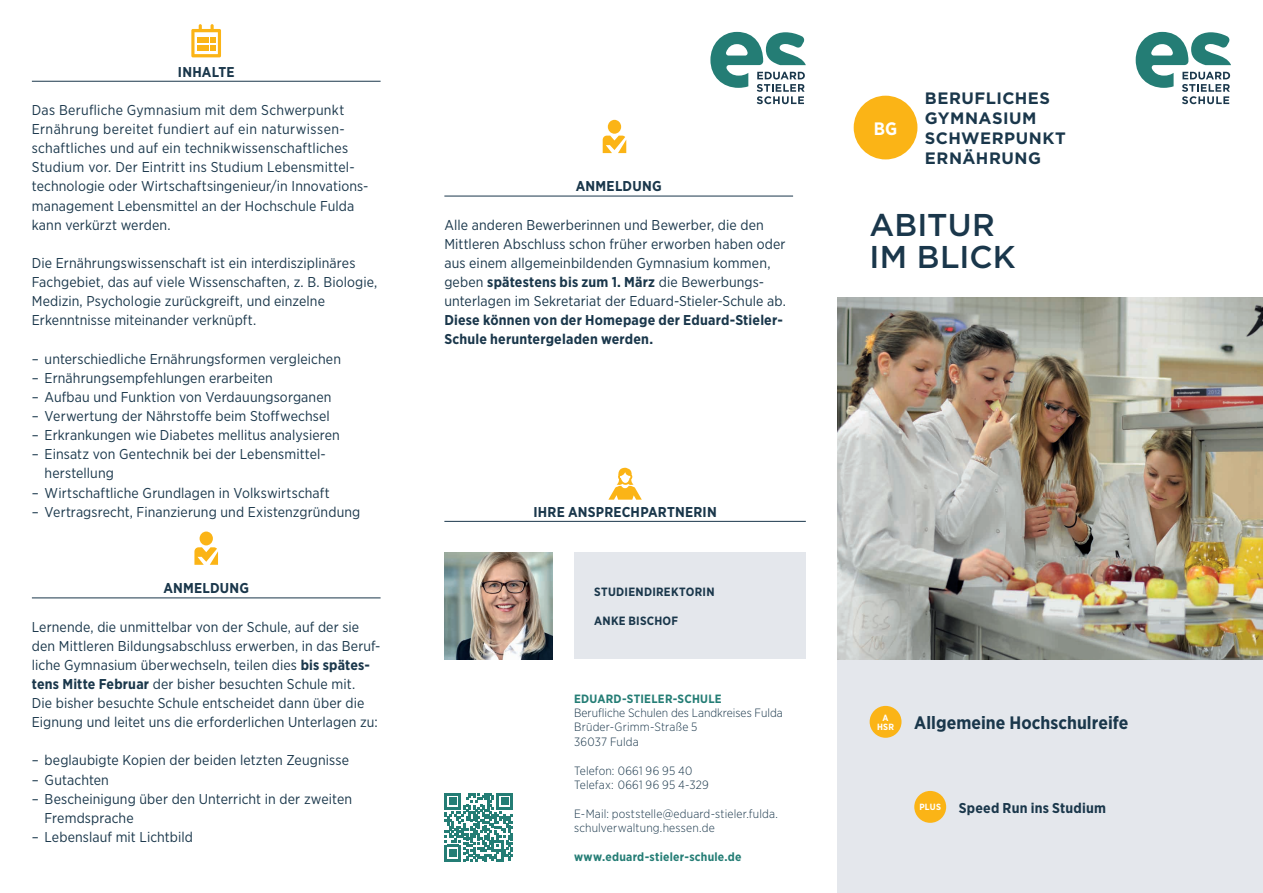
<style>
.page{position:relative;width:1263px;height:893px;background:#fff}
.page>*{position:absolute;margin:0;border:0;box-sizing:border-box;transform-origin:0 0}
.t1{font:500 31.5px/31.5px "Gotham";letter-spacing:.005em;color:#1a374b}
.t2{font:700 18px "Gotham Narrow";color:#1a374b}
.t3{font:700 18px "Gotham Narrow";color:#fff}
.t4{font:700 16.5px/19.8px "Gotham";letter-spacing:.03em;color:#1a374b}
.t5{font:14.25px/19.2px "Gotham Narrow";letter-spacing:.01em;color:#1a374b}
.t6{font:700 14.25px/19.2px "Gotham Narrow";letter-spacing:.015em;color:#1a374b}
.t7{font:300 12px/14.4px "Gotham Narrow";letter-spacing:.01em;color:#1a374b}
.t8{font:700 12px "Gotham Narrow";letter-spacing:.02em;color:#247d75}
.t9{font:700 12px "Gotham Narrow";letter-spacing:.02em;color:#1a374b}
.t10{font:700 9px/9px "Gotham Narrow";letter-spacing:.03em;color:#fff;text-align:center}
.s1{font-weight:700}
</style>
<div class="page">
<div style="left:838px;top:659px;width:425px;height:234px;background:#e4e7ec"></div>
<div style="left:200px;top:531px;width:13px;height:14px;background:#fbb416;border-radius:50%"></div>
<svg style="left:194px;top:547px;width:24px;height:18px"></svg>
<div style="left:608px;top:120px;width:13px;height:14px;background:#fbb416;border-radius:50%"></div>
<svg style="left:603px;top:136px;width:23px;height:17px"></svg>
<svg style="left:608px;top:468px;width:34px;height:32px"></svg>
<img style="left:838px;top:298px;width:425px;height:361px">
<svg style="left:1136px;top:32px;width:95px;height:72px"></svg>
<svg style="left:710px;top:32px;width:96px;height:72px"></svg>
<div style="left:574px;top:553px;width:232px;height:106px;background:#e4e7ec"></div>
<img style="left:444px;top:553px;width:109px;height:106px">
<hr style="left:444px;top:521px;width:362px;height:1px;background:#1a374b">
<svg style="left:445px;top:793px;width:68px;height:68px"></svg>
<div style="left:854px;top:96px;width:63px;height:63px;background:#fbb416;border-radius:50%"></div>
<hr style="left:32px;top:81px;width:349px;height:1px;background:#1a374b">
<hr style="left:32px;top:597px;width:349px;height:1px;background:#1a374b">
<hr style="left:444px;top:196px;width:349px;height:1px;background:#1a374b">
<svg style="left:191px;top:24px;width:30px;height:33px"></svg>
<div style="left:870px;top:706px;width:31px;height:32px;background:#fbb416;border-radius:50%"></div>
<div style="left:914px;top:791px;width:32px;height:32px;background:#fbb416;border-radius:50%"></div>
<p class="t6" style="left:178px;top:62px;width:58px">INHALTE</p>
<p class="t5" style="left:32px;top:100px;width:338px">Das Berufliche Gymnasium mit dem Schwerpunkt Ernährung bereitet fundiert auf ein naturwissen&shy;schaftliches und auf ein technikwissenschaftliches Studium vor. Der Eintritt ins Studium Lebensmittel&shy;technologie oder Wirtschaftsingenieur/in Innovations&shy;management Lebensmittel an der Hochschule Fulda kann verkürzt werden.</p>
<p class="t5" style="left:32px;top:253px;width:347px">Die Ernährungswissenschaft ist ein interdisziplinäres Fachgebiet, das auf viele Wissenschaften, z. B. Biologie, Medizin, Psychologie zurückgreift, und einzelne Erkenntnisse miteinander verknüpft.</p>
<p class="t5" style="left:32px;top:349px;width:311px">– unterschiedliche Ernährungsformen vergleichen</p>
<p class="t5" style="left:32px;top:368px;width:242px">– Ernährungsempfehlungen erarbeiten</p>
<p class="t5" style="left:32px;top:387px;width:301px">– Aufbau und Funktion von Verdauungsorganen</p>
<p class="t5" style="left:32px;top:406px;width:299px">– Verwertung der Nährstoffe beim Stoffwechsel</p>
<p class="t5" style="left:32px;top:425px;width:309px">– Erkrankungen wie Diabetes mellitus analysieren</p>
<p class="t5" style="left:45px;top:444px;width:283px;text-indent:-13px">– Einsatz von Gentechnik bei der Lebensmittel&shy;herstellung</p>
<p class="t5" style="left:32px;top:483px;width:299px">– Wirtschaftliche Grundlagen in Volkswirtschaft</p>
<p class="t5" style="left:32px;top:502px;width:330px">– Vertragsrecht, Finanzierung und Existenzgründung</p>
<p class="t6" style="left:163px;top:578px;width:87px">ANMELDUNG</p>
<p class="t5" style="left:32px;top:617px;width:350px">Lernende, die unmittelbar von der Schule, auf der sie den Mittleren Bildungsabschluss erwerben, in das Beruf&shy;liche Gymnasium überwechseln, teilen dies <span class="s1">bis spätes&shy;tens Mitte Februar</span> der bisher besuchten Schule mit.<br>Die bisher besuchte Schule entscheidet dann über die Eignung und leitet uns die erforderlichen Unterlagen zu:</p>
<p class="t5" style="left:32px;top:751px;width:319px">– beglaubigte Kopien der beiden letzten Zeugnisse</p>
<p class="t5" style="left:32px;top:770px;width:79px">– Gutachten</p>
<p class="t5" style="left:45px;top:789px;width:309px;text-indent:-13px">– Bescheinigung über den Unterricht in der zweiten<br>Fremdsprache</p>
<p class="t5" style="left:32px;top:827px;width:163px">– Lebenslauf mit Lichtbild</p>
<p class="t6" style="left:576px;top:177px;width:87px">ANMELDUNG</p>
<p class="t5" style="left:444px;top:215px;width:343px">Alle anderen Bewerberinnen und Bewerber, die den Mittleren Abschluss schon früher erworben haben oder aus einem allgemeinbildenden Gymnasium kommen, geben <span class="s1">spätestens bis zum 1. März</span> die Bewerbungs&shy;unterlagen im Sekretariat der Eduard-Stieler-Schule ab.</p>
<p class="t6" style="left:444px;top:311px;width:340px">Diese können von der Homepage der Eduard-Stieler-<br>Schule heruntergeladen werden.</p>
<p class="t6" style="left:533px;top:502px;width:185px">IHRE ANSPRECHPARTNERIN</p>
<p class="t9" style="left:594px;top:584px;width:122px">STUDIENDIREKTORIN</p>
<p class="t9" style="left:594px;top:613px;width:85px">ANKE BISCHOF</p>
<p class="t8" style="left:574px;top:691px;width:149px">EDUARD-STIELER-SCHULE</p>
<p class="t7" style="left:574px;top:705px;width:210px">Berufliche Schulen des Landkreises Fulda<br>Brüder-Grimm-Straße 5<br>36037 Fulda</p>
<p class="t7" style="left:574px;top:763px;width:136px">Telefon: 0661 96 95 40<br>Telefax: 0661 96 95 4-329</p>
<p class="t7" style="left:574px;top:806px;width:205px">E-Mail: poststelle@eduard-stieler.fulda. schulverwaltung.hessen.de</p>
<p class="t8" style="left:574px;top:849px;width:169px">www.eduard-stieler-schule.de</p>
<p class="t3" style="left:874px;top:117px;width:25px">BG</p>
<p class="t4" style="left:925px;top:89px;width:143px">BERUFLICHES<br>GYMNASIUM<br>SCHWERPUNKT<br>ERNÄHRUNG</p>
<h1 class="t1" style="left:870px;top:209px;width:148px">ABITUR<br>IM BLICK</h1>
<p class="t10" style="left:877px;top:713px;width:19px">A<br>HSR</p>
<p class="t2" style="left:914px;top:711px;width:216px">Allgemeine Hochschulreife</p>
<p class="t10" style="left:919px;top:803px;width:23px">PLUS</p>
<p class="t6" style="left:959px;top:798px;width:149px">Speed Run ins Studium</p>
</div>
